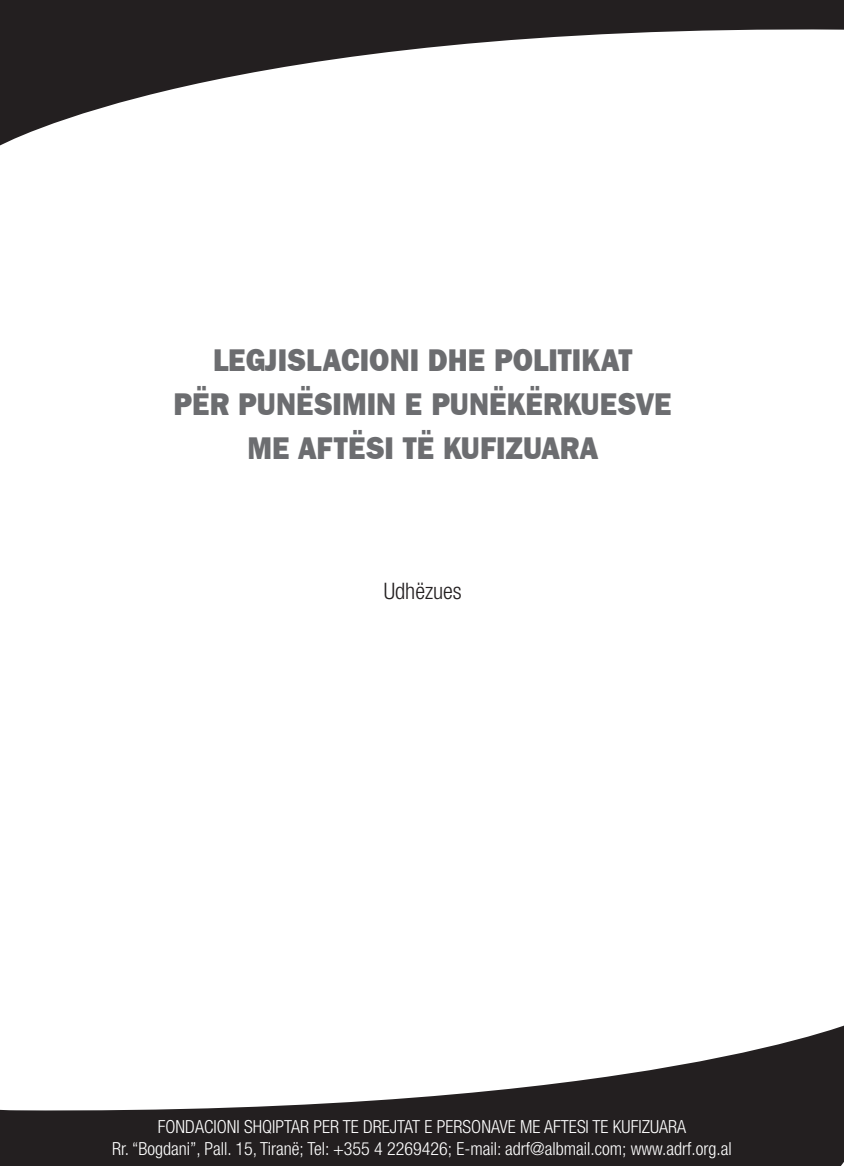
<style>
.page{position:relative;width:844px;height:1166px;background:#fff}
.page>*{position:absolute;margin:0;border:0;box-sizing:border-box;transform-origin:0 0}
.t1{font:800 31.5px/43.8px "Franklin Gothic IT Cby BT";color:#6c6d70;text-align:center;scale:.9 1}
.t2{font:300 condensed 22.75px "Helvetica Neue LT Std";color:#231f20}
.t3{font:300 condensed 18.03px/21.7px "Helvetica Neue LT Std";color:#fff;text-align:center}
</style>
<div class="page">
<svg style="left:0;top:0;width:843px;height:146px"></svg>
<svg style="left:0;top:1026px;width:843px;height:140px;fill:#231f20"></svg>
<h1 class="t1" style="left:173px;top:337px;width:555px">LEGJISLACIONI DHE POLITIKAT<br>PËR PUNËSIMIN E PUNËKËRKUESVE<br>ME AFTËSI TË KUFIZUARA</h1>
<p class="t2" style="left:383px;top:582px;width:79px">Udhëzues</p>
<p class="t3" style="left:112px;top:1117px;width:621px">FONDACIONI SHQIPTAR PER TE DREJTAT E PERSONAVE ME AFTESI TE KUFIZUARA<br>Rr. “Bogdani”, Pall. 15, Tiranë; Tel: +355 4 2269426; E-mail: adrf@albmail.com; www.adrf.org.al</p>
</div>
